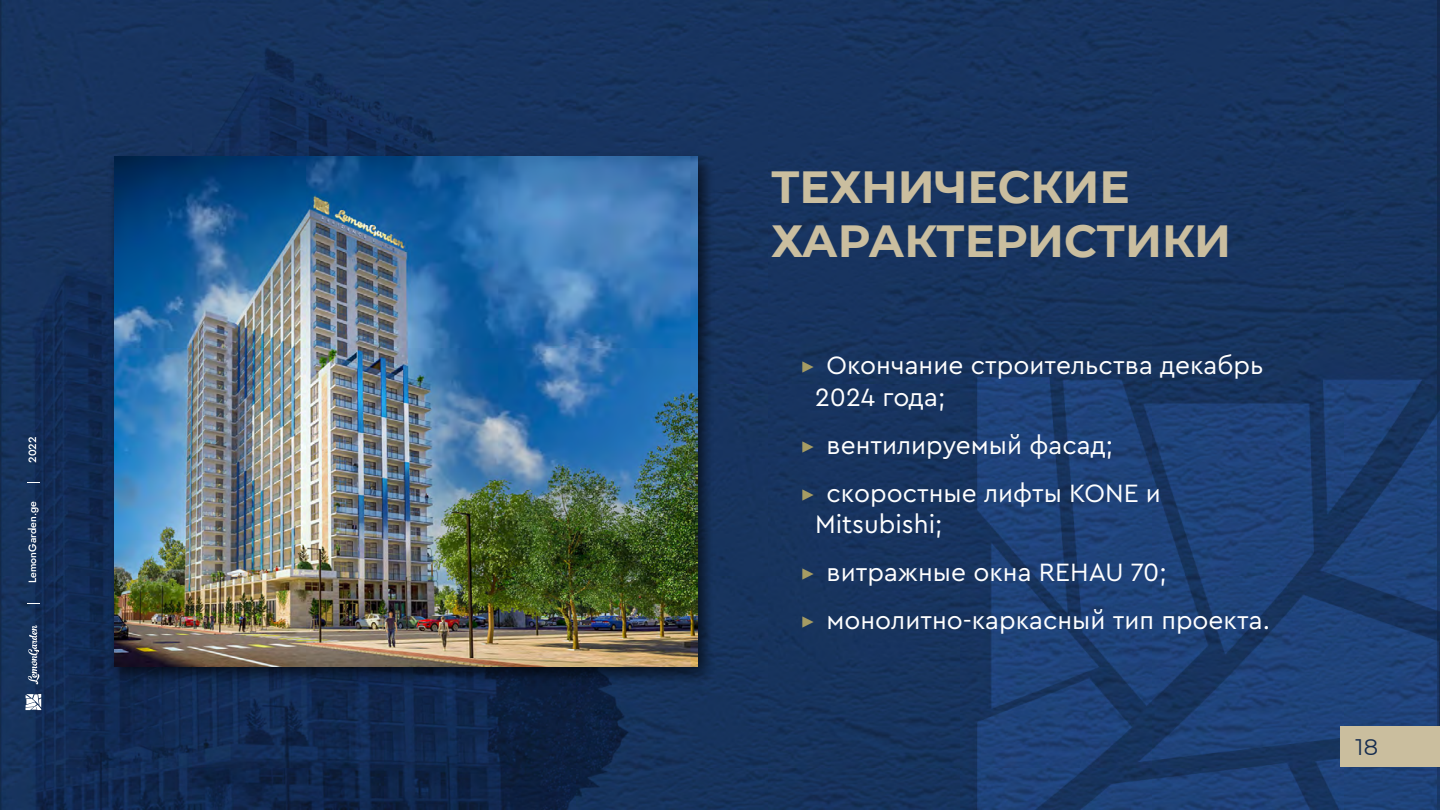
<style>
.page{position:relative;width:1440px;height:810px;background:#fff}
.page>*{position:absolute;margin:0;border:0;box-sizing:border-box;transform-origin:0 0}
.t1{font:700 45px/54px "Montserrat";color:#cabe9f}
.t2{font:26.25px/48px "Cera Pro";color:#fff}
.t3{font:22.5px "Montserrat";color:#152c4f}
.s1{font-family:"Montserrat";font-weight:300;color:#a69c63}
</style>
<div class="page">
<img style="left:0;top:0;width:1440px;height:810px">
<div style="left:107px;top:151px;width:608px;height:535px;background:#000;opacity:.66"></div>
<img style="left:114px;top:156px;width:583px;height:510px">
<div style="left:1340px;top:726px;width:100px;height:40px;background:#cabe9e"></div>
<svg style="left:0;top:380px;width:41px;height:430px;background:#15315b"></svg>
<svg style="left:19px;top:416px;width:29px;height:310px;background:#263f64"></svg>
<h1 class="t1" style="left:771px;top:158px;width:462px">ТЕХНИЧЕСКИЕ<br>ХАРАКТЕРИСТИКИ</h1>
<p class="t2" style="left:815px;top:349px;width:450px;line-height:31.5px;text-indent:-16px"><span class="s1">▶</span> Окончание строительства декабрь<br>2024 года;</p>
<p class="t2" style="left:800px;top:420px;width:363px"><span class="s1">▶</span> вентилируемый фасад;<br><span class="s1">▶</span> скоростные лифты KONE и</p>
<p class="t2" style="left:800px;top:500px;width:472px;text-indent:16px">Mitsubishi;<br><span class="s1">▶</span> витражные окна REHAU 70;<br><span class="s1">▶</span> монолитно-каркасный тип проекта.</p>
<p class="t3" style="left:1356px;top:731px;width:24px">18</p>
</div>
